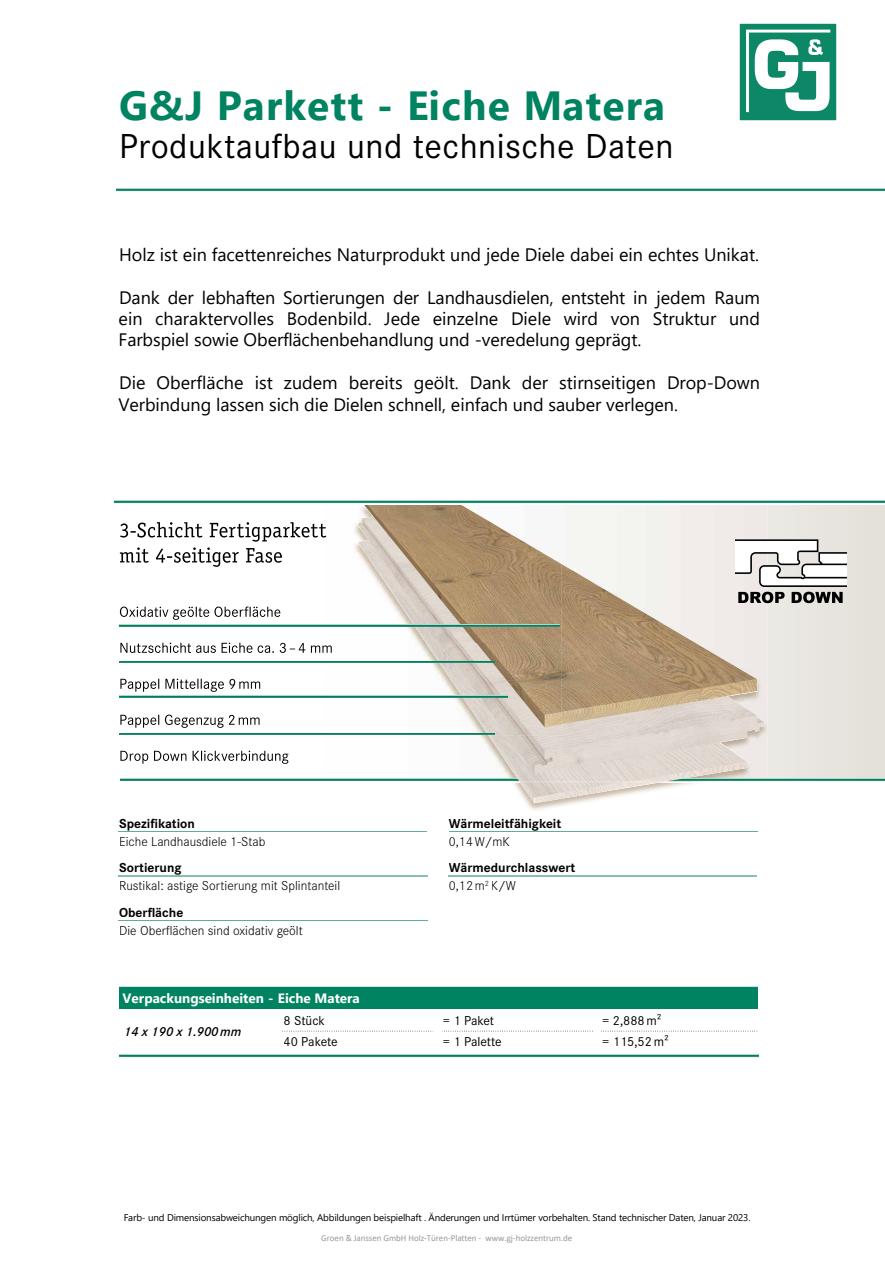
<style>
.page{position:relative;width:885px;height:1263px;background:#fff}
.page>*{position:absolute;margin:0;border:0;box-sizing:border-box;transform-origin:0 0}
.t1{font:700 40.65px "Segoe UI";letter-spacing:.03em;color:#008360}
.t2{font:36px "Corporate S Pro";letter-spacing:.01em;color:#000}
.t3{font:18px/20.9px "Segoe UI";color:#000;text-align:justify}
.t4{font:300 13.5px "Corporate S Pro";color:#000}
.t5{font:700 13.5px/18px "Corporate S Pro";color:#000}
.t6{font:13.5px "Corporate S Pro";color:#000}
.t7{font:700 13.5px "Segoe UI";color:#fff}
.t8{font:italic 600 13.5px "Corporate S Pro";color:#000}
.t9{font:9.75px "Segoe UI";letter-spacing:-.015em;color:#000}
.t10{font:9px "Calibri";letter-spacing:-.005em;color:#999}
.s1{font-style:inherit}
.s2{font-weight:300}
</style>
<div class="page">
<svg style="left:120px;top:505px;width:764px;height:274px"></svg>
<img style="left:352px;top:505px;width:167px;height:274px">
<img style="left:120px;top:779px;width:764px;height:2px">
<img style="left:513px;top:783px;width:182px;height:27px">
<img style="left:358px;top:505px;width:27px;height:77px">
<img style="left:561px;top:564px;width:102px;height:217px">
<img style="left:662px;top:624px;width:51px;height:157px">
<img style="left:426px;top:643px;width:55px;height:82px">
<img style="left:713px;top:695px;width:51px;height:78px">
<img style="left:488px;top:735px;width:73px;height:46px">
<img style="left:520px;top:783px;width:137px;height:20px">
<img style="left:519px;top:781px;width:147px;height:2px">
<img style="left:120px;top:522px;width:206px;height:20px">
<img style="left:120px;top:547px;width:162px;height:20px">
<img style="left:120px;top:606px;width:160px;height:14px">
<img style="left:120px;top:643px;width:212px;height:10px">
<img style="left:120px;top:679px;width:140px;height:13px">
<img style="left:120px;top:714px;width:139px;height:14px">
<img style="left:120px;top:751px;width:168px;height:13px">
<svg style="left:735px;top:539px;width:111px;height:64px"></svg>
<svg style="left:282px;top:1031px;width:311px;height:1px"></svg>
<svg style="left:601px;top:1031px;width:156px;height:1px"></svg>
<div style="left:435px;top:1031px;width:6px;height:21px;background:#fff"></div>
<img style="left:116px;top:188px;width:768px;height:4px">
<img style="left:739px;top:23px;width:98px;height:98px">
<img style="left:115px;top:500px;width:769px;height:4px">
<img style="left:119px;top:625px;width:441px;height:2px">
<img style="left:119px;top:733px;width:375px;height:2px">
<img style="left:119px;top:661px;width:375px;height:2px">
<img style="left:119px;top:696px;width:388px;height:1px">
<img style="left:449px;top:831px;width:308px;height:1px">
<img style="left:119px;top:920px;width:308px;height:1px">
<img style="left:119px;top:831px;width:308px;height:1px">
<div style="left:119px;top:987px;width:638px;height:21px;background:#008361"></div>
<img style="left:119px;top:1054px;width:639px;height:4px">
<h1 class="t1" style="left:119px;top:67px;width:547px"><span class="s1">G&amp;J</span> Parkett <span class="s1">-</span> Eiche Matera</h1>
<h2 class="t2" style="left:119px;top:120px;width:556px">Produktaufbau und technische Daten</h2>
<p class="t3" style="left:119px;top:243px;width:641px">Holz ist ein facettenreiches Naturprodukt und jede Diele dabei ein echtes Unikat.</p>
<p class="t3" style="left:119px;top:286px;width:643px">Dank der lebhaften Sortierungen der Landhausdielen, entsteht in jedem Raum ein charaktervolles Bodenbild. Jede einzelne Diele wird von Struktur und Farbspiel sowie Oberflächenbehandlung und -veredelung geprägt.</p>
<p class="t3" style="left:118px;top:370px;width:643px;line-height:21.9px">Die Oberfläche ist zudem bereits geölt. Dank der stirnseitigen Drop-Down<br>Verbindung lassen sich die Dielen schnell, einfach und sauber verlegen.</p>
<p class="t5" style="left:119px;top:813px;width:77px">Spezifikation</p>
<p class="t4" style="left:119px;top:832px;width:148px">Eiche Landhausdiele 1-Stab</p>
<p class="t5" style="left:119px;top:858px;width:64px">Sortierung</p>
<p class="t4" style="left:119px;top:876px;width:222px">Rustikal: astige Sortierung mit Splintanteil</p>
<p class="t5" style="left:119px;top:902px;width:66px">Oberfläche</p>
<p class="t4" style="left:119px;top:921px;width:185px">Die Oberflächen sind oxidativ geölt</p>
<p class="t7" style="left:123px;top:985px;width:239px">Verpackungseinheiten <span class="s1">- Eiche Matera</span></p>
<p class="t5" style="left:449px;top:813px;width:114px">Wärmeleitfähigkeit</p>
<p class="t4" style="left:449px;top:832px;width:62px">0,14 W/mK</p>
<p class="t5" style="left:449px;top:858px;width:128px">Wärmedurchlasswert<br><span class="s2">0,12 m</span><sup>2</sup> <span class="s2">K/W</span></p>
<p class="t8" style="left:124px;top:1021px;width:119px">14 x 190 x 1.900 mm</p>
<p class="t6" style="left:283px;top:1011px;width:43px">8 Stück</p>
<p class="t6" style="left:443px;top:1011px;width:53px">= 1 Paket</p>
<p class="t6" style="left:602px;top:1011px;width:61px">= 2,888 m²</p>
<p class="t6" style="left:283px;top:1032px;width:56px">40 Pakete</p>
<p class="t6" style="left:443px;top:1032px;width:60px">= 1 Palette</p>
<p class="t6" style="left:602px;top:1032px;width:68px">= 115,52 m²</p>
<p class="t9" style="left:124px;top:1209px;width:628px">Farb- und Dimensionsabweichungen möglich, Abbildungen beispielhaft . Änderungen und Irrtümer vorbehalten. Stand technischer Daten, Januar 2023.</p>
<p class="t10" style="left:321px;top:1231px;width:252px">Groen &amp; Janssen GmbH Holz-Türen-Platten - www.gj-holzzentrum.de</p>
</div>
